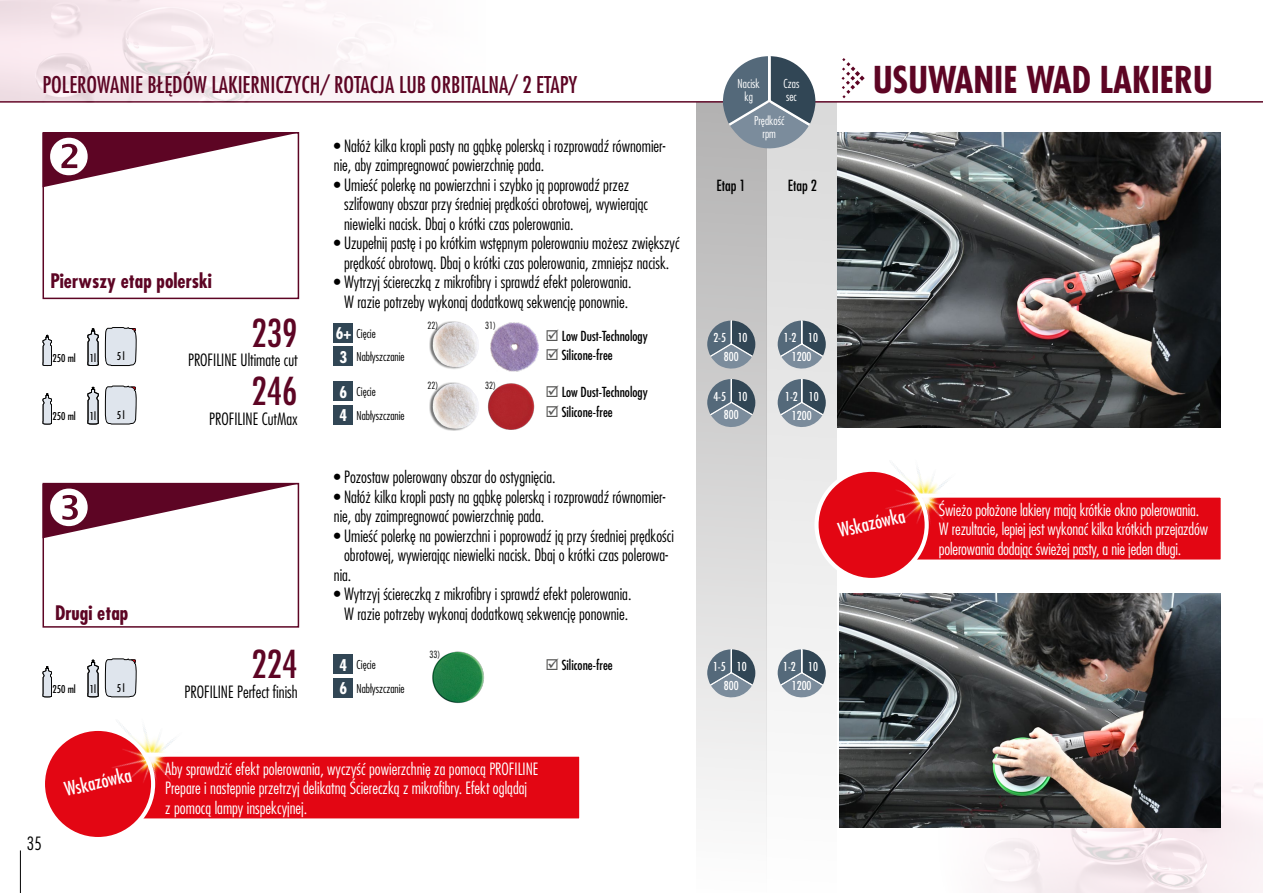
<style>
.page{position:relative;width:1263px;height:893px;background:#fff}
.page>*{position:absolute;margin:0;border:0;box-sizing:border-box;transform-origin:0 0}
.t1{font:37.5px "Futura Std Cnd WD";color:#5d0524}
.t2{font:700 36px "Futura Std Cnd Bd WD";color:#5d0524}
.t3{font:22.5px "Futura Std Cnd WD";color:#5d0524}
.t4{font:700 19.5px "Futura Std Cnd Bd WD";color:#5d0524}
.t5{font:18.9px "Futura Std Cnd WD";color:#fff}
.t6{font:17.85px "Futura Std Cnd Light WD";color:#000}
.t7{font:16.5px/19.5px "Futura Std Cnd Light WD";color:#000}
.t8{font:16.5px/19.8px "Futura Std Cnd Light WD";color:#fff}
.t9{font:700 15.75px "Futura Std Cnd Bd WD";color:#fff}
.t10{font:15px "Futura Std Cnd WD";color:#000}
.t11{font:13.5px "Futura Std Cnd WD";color:#000}
.t12{font:12px/18.8px "Futura Std Cnd WD";color:#fff}
.t13{font:12px/12.9px "Futura Std Cnd Light WD";color:#fff;text-align:center}
.t14{font:11.85px/23.7px "Futura Std Cnd Light WD";color:#000}
.t15{font:10.5px "Futura Std Cnd WD";color:#000}
.t16{font:condensed 10.5px "Futura Std";color:#000}
.t17{font:9.6px "Futura Std Cnd Light WD";color:#000}
.s1{font-family:"Futura Std Cnd Bd WD";font-weight:700;font-size:15.75px;color:#fff}
.s2{color:#575756}
</style>
<div class="page">
<div style="left:766px;top:102px;width:71px;height:790px;background:linear-gradient(to bottom,#d9d9d9,#fefefe)"></div>
<div style="left:696px;top:102px;width:70px;height:790px;background:linear-gradient(to bottom,#b2b1b1,#fdfdfd)"></div>
<img style="left:985px;top:718px;width:278px;height:175px">
<div style="left:43px;top:132px;width:256px;height:167px;border:2px solid #5d0524"></div>
<div style="left:334px;top:405px;width:19px;height:19px;background:#314655"></div>
<div style="left:334px;top:382px;width:19px;height:19px;background:#314655"></div>
<div style="left:43px;top:483px;width:256px;height:145px;border:2px solid #5d0524"></div>
<div style="left:334px;top:678px;width:19px;height:19px;background:#314655"></div>
<div style="left:334px;top:654px;width:19px;height:20px;background:#314655"></div>
<div style="left:334px;top:347px;width:19px;height:19px;background:#314655"></div>
<div style="left:334px;top:323px;width:19px;height:19px;background:#314655"></div>
<hr style="left:20px;top:850px;width:1px;height:43px;background:#000">
<div style="left:138px;top:755px;width:443px;height:65px;background:#e30613"></div>
<div style="left:136px;top:753px;width:447px;height:69px;border:4px solid #fff"></div>
<div style="left:43px;top:729px;width:110px;height:110px;background:#e30613;border-radius:50%"></div>
<div style="left:41px;top:727px;width:114px;height:114px;border:4px solid #fff;border-radius:50%"></div>
<img style="left:83px;top:687px;width:120px;height:122px">
<img style="left:837px;top:132px;width:383px;height:295px">
<div style="left:911px;top:496px;width:312px;height:66px;background:#e30613"></div>
<div style="left:909px;top:494px;width:316px;height:70px;border:4px solid #fff"></div>
<div style="left:816px;top:470px;width:111px;height:110px;background:#e30613;border-radius:50%"></div>
<div style="left:814px;top:468px;width:115px;height:114px;border:4px solid #fff;border-radius:50%"></div>
<img style="left:857px;top:464px;width:120px;height:86px">
<svg style="left:707px;top:378px;width:48px;height:52px;background:#7e8b96"></svg>
<svg style="left:778px;top:378px;width:48px;height:52px;background:#85929d"></svg>
<img style="left:433px;top:651px;width:51px;height:53px">
<svg style="left:707px;top:648px;width:48px;height:53px;background:#87949f"></svg>
<svg style="left:778px;top:648px;width:48px;height:53px"></svg>
<img style="left:840px;top:594px;width:380px;height:234px">
<svg style="left:105px;top:658px;width:32px;height:39px"></svg>
<svg style="left:87px;top:660px;width:12px;height:37px"></svg>
<div style="left:426px;top:377px;width:59px;height:58px;background:#fff;opacity:.75"></div>
<svg style="left:105px;top:386px;width:32px;height:38px"></svg>
<svg style="left:87px;top:387px;width:12px;height:37px"></svg>
<svg style="left:43px;top:393px;width:9px;height:31px"></svg>
<svg style="left:43px;top:666px;width:9px;height:31px"></svg>
<svg style="left:105px;top:327px;width:32px;height:39px"></svg>
<svg style="left:87px;top:328px;width:12px;height:38px"></svg>
<svg style="left:43px;top:335px;width:9px;height:31px"></svg>
<div style="left:426px;top:315px;width:59px;height:59px;background:#fff;opacity:.75"></div>
<svg style="left:707px;top:319px;width:48px;height:53px;background:#7d8a95"></svg>
<div style="left:482px;top:377px;width:58px;height:59px;background:#fff"></div>
<img style="left:488px;top:383px;width:46px;height:47px">
<svg style="left:778px;top:319px;width:48px;height:53px;background:#86939e"></svg>
<img style="left:490px;top:323px;width:48px;height:48px">
<hr style="left:0;top:101px;width:1263px;height:2px;background:#5d0524">
<img style="left:0;top:0;width:489px;height:103px">
<svg style="left:841px;top:58px;width:24px;height:40px"></svg>
<svg style="left:723px;top:56px;width:92px;height:99px;background:#7f8d98"></svg>
<svg style="left:43px;top:133px;width:255px;height:54px"></svg>
<svg style="left:43px;top:484px;width:255px;height:54px"></svg>
<h3 class="t3" style="left:43px;top:71px;width:536px">POLEROWANIE BŁĘDÓW LAKIERNICZYCH/ ROTACJA LUB ORBITALNA/ 2 ETAPY</h3>
<p class="t13" style="left:738px;top:77px;width:24px">Nacisk kg</p>
<p class="t13" style="left:783px;top:77px;width:17px;text-align:left">Czas sec</p>
<p class="t4" style="left:50px;top:269px;width:163px">Pierwszy etap polerski</p>
<p class="t7" style="left:334px;top:136px;width:333px">• Nałóż kilka kropli pasty na gąbkę polerską i rozprowadź równomier&shy;nie, aby zaimpregnować powierzchnię pada.</p>
<p class="t7" style="left:344px;top:175px;width:305px;text-indent:-10px">• Umieść polerkę na powierzchni i szybko ją poprowadź przez szlifowany obszar przy średniej prędkości obrotowej, wywierając niewielki nacisk. Dbaj o krótki czas polerowania.</p>
<p class="t7" style="left:334px;top:233px;width:347px;text-align:center">• Uzupełnij pastę i po krótkim wstępnym polerowaniu możesz zwiększyć prędkość obrotową. Dbaj o krótki czas polerowania, zmniejsz nacisk.</p>
<p class="t7" style="left:334px;top:272px;width:299px;text-align:center">• Wytrzyj ściereczką z mikrofibry i sprawdź efekt polerowania.<br>W razie potrzeby wykonaj dodatkową sekwencję ponownie.</p>
<p class="t13" style="left:754px;top:114px;width:32px">Prędkość rpm</p>
<p class="t10" style="left:716px;top:176px;width:31px">Etap 1</p>
<p class="t10" style="left:788px;top:176px;width:31px">Etap 2</p>
<h1 class="t1" style="left:251px;top:310px;width:48px">239</h1>
<p class="t7" style="left:188px;top:350px;width:111px">PROFILINE Ultimate cut</p>
<h1 class="t1" style="left:251px;top:369px;width:48px">246</h1>
<p class="t7" style="left:209px;top:409px;width:90px">PROFILINE CutMax</p>
<p class="t9" style="left:339px;top:406px;width:9px">4</p>
<p class="t17" style="left:427px;top:319px;width:12px">22)</p>
<p class="t17" style="left:485px;top:319px;width:12px">31)</p>
<p class="t14" style="left:357px;top:321px;width:50px;text-indent:-21px"><span class="s1">6+</span> Cięcie<br>Nabłyszczanie</p>
<p class="t11" style="left:546px;top:328px;width:104px"><span class="s2">☑</span> Low Dust-Technology</p>
<p class="t12" style="left:724px;top:328px;width:16px;text-indent:-11px">2-5<br>800</p>
<p class="t12" style="left:738px;top:328px;width:11px">10</p>
<p class="t12" style="left:792px;top:328px;width:21px;text-indent:-8px">1-2<br>1200</p>
<p class="t12" style="left:808px;top:328px;width:11px">10</p>
<p class="t15" style="left:53px;top:352px;width:25px">250 ml</p>
<p class="t15" style="left:90px;top:352px;width:8px">1l</p>
<p class="t16" style="left:117px;top:350px;width:10px">5 l</p>
<p class="t11" style="left:546px;top:347px;width:69px"><span class="s2">☑</span> Silicone-free</p>
<p class="t9" style="left:339px;top:347px;width:9px">3</p>
<p class="t17" style="left:427px;top:379px;width:12px">22)</p>
<p class="t17" style="left:485px;top:379px;width:12px">32)</p>
<p class="t11" style="left:546px;top:384px;width:104px"><span class="s2">☑</span> Low Dust-Technology</p>
<p class="t14" style="left:357px;top:380px;width:50px;text-indent:-17px"><span class="s1">6</span> Cięcie<br>Nabłyszczanie</p>
<p class="t12" style="left:724px;top:387px;width:16px;text-indent:-11px">4-5<br>800</p>
<p class="t12" style="left:738px;top:387px;width:11px">10</p>
<p class="t12" style="left:792px;top:386px;width:21px;line-height:19.5px;text-indent:-7px">1-2<br>1200</p>
<p class="t12" style="left:809px;top:387px;width:11px">10</p>
<p class="t11" style="left:546px;top:403px;width:69px"><span class="s2">☑</span> Silicone-free</p>
<p class="t15" style="left:53px;top:410px;width:25px">250 ml</p>
<p class="t15" style="left:90px;top:410px;width:8px">1l</p>
<p class="t16" style="left:117px;top:409px;width:10px">5 l</p>
<p class="t4" style="left:55px;top:600px;width:75px">Drugi etap</p>
<p class="t15" style="left:53px;top:683px;width:25px">250 ml</p>
<p class="t15" style="left:90px;top:683px;width:8px">1l</p>
<p class="t16" style="left:117px;top:681px;width:10px">5 l</p>
<p class="t7" style="left:334px;top:467px;width:223px">• Pozostaw polerowany obszar do ostygnięcia.</p>
<p class="t7" style="left:334px;top:487px;width:333px">• Nałóż kilka kropli pasty na gąbkę polerską i rozprowadź równomier&shy;nie, aby zaimpregnować powierzchnię pada.</p>
<p class="t7" style="left:334px;top:526px;width:342px">• Umieść polerkę na powierzchni i poprowadź ją przy średniej prędkości</p>
<p class="t7" style="left:344px;top:545px;width:325px">obrotowej, wywierając niewielki nacisk. Dbaj o krótki czas polerowa-</p>
<p class="t7" style="left:334px;top:565px;width:19px">nia.</p>
<p class="t7" style="left:334px;top:584px;width:299px;text-align:center">• Wytrzyj ściereczką z mikrofibry i sprawdź efekt polerowania.<br>W razie potrzeby wykonaj dodatkową sekwencję ponownie.</p>
<h1 class="t1" style="left:251px;top:642px;width:48px">224</h1>
<p class="t7" style="left:185px;top:682px;width:115px">PROFILINE Perfect finish</p>
<p class="t9" style="left:339px;top:679px;width:9px">6</p>
<p class="t14" style="left:357px;top:653px;width:50px;text-indent:-17px"><span class="s1">4</span> Cięcie<br>Nabłyszczanie</p>
<p class="t17" style="left:429px;top:648px;width:12px">33)</p>
<p class="t11" style="left:546px;top:657px;width:69px"><span class="s2">☑</span> Silicone-free</p>
<p class="t12" style="left:724px;top:657px;width:16px;text-indent:-11px">1-5<br>800</p>
<p class="t12" style="left:737px;top:657px;width:11px">10</p>
<p class="t12" style="left:792px;top:657px;width:21px;line-height:19.5px;text-indent:-9px">1-2<br>1200</p>
<p class="t12" style="left:808px;top:657px;width:11px">10</p>
<h2 class="t2" style="left:873px;top:57px;width:341px">USUWANIE WAD LAKIERU</h2>
<p class="t5" style="left:836px;top:519px;width:70px;rotate:-13deg">Wskazówka</p>
<p class="t8" style="left:939px;top:499px;width:271px">Świeżo położone lakiery mają krótkie okno polerowania.<br>W rezultacie, lepiej jest wykonać kilka krótkich przejazdów polerowania dodając świeżej pasty, a nie jeden długi.</p>
<p class="t6" style="left:27px;top:833px;width:16px">35</p>
<p class="t5" style="left:62px;top:778px;width:70px;rotate:-13deg">Wskazówka</p>
<p class="t8" style="left:165px;top:759px;width:375px">Aby sprawdzić efekt polerowania, wyczyść powierzchnię za pomocą PROFILINE<br>Prepare i nastepnie przetrzyj delikatną Ściereczką z mikrofibry. Efekt oglądaj<br>z pomocą lampy inspekcyjnej.</p>
</div>
